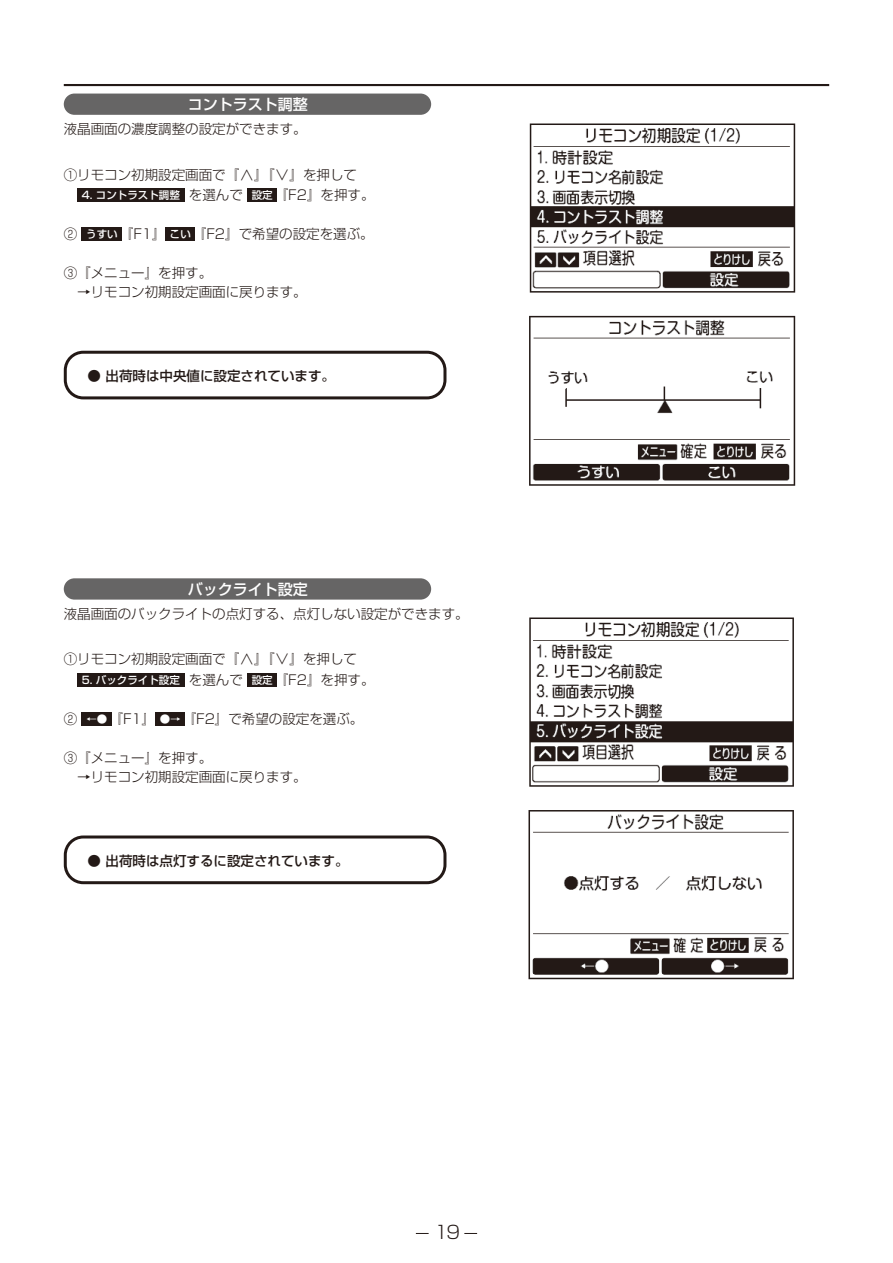
<style>
.page{position:relative;width:893px;height:1263px;background:#fff}
.page>*{position:absolute;margin:0;border:0;box-sizing:border-box;transform-origin:0 0}
.t1{font:18px "Shin Go Pro Light 90 pv RKSJ H";color:#231916}
.t2{font:15px "Shin Go Pro Medium 90 pv RKSJ H";color:#fff}
.t3{font:13.5px/19.5px "Shin Go Pro Light 90 pv RKSJ H";color:#231916}
.t4{font:13.5px "Shin Go Pro Medium 90 pv RKSJ H";color:#231916}
.t5{font:10.5px "Shin Go Pro Medium 90 pv RKSJ H";color:#fff}
.s1{font-size:15px}
.s2{font-family:"Shin Go Pro Light 90 pv RKSJ H";font-size:13.5px;color:#231916}
.s3{font-family:"Shin Go Pro Medium 90 pv RKSJ H";font-size:10.5px;color:#fff}
</style>
<div class="page">
<hr style="left:64px;top:84px;width:765px;height:2px;background:#231916">
<svg style="left:416px;top:1233px;width:13px;height:1px"></svg>
<svg style="left:464px;top:1233px;width:13px;height:1px"></svg>
<img style="left:529px;top:123px;width:267px;height:363px">
<img style="left:528px;top:617px;width:266px;height:363px">
<div style="left:64px;top:94px;width:367px;height:21px;background:#666565;border-radius:11px"></div>
<div style="left:77px;top:188px;width:107px;height:14px;background:#231916"></div>
<div style="left:247px;top:188px;width:30px;height:14px;background:#231916"></div>
<div style="left:82px;top:227px;width:40px;height:14px;background:#231916"></div>
<div style="left:166px;top:227px;width:29px;height:14px;background:#231916"></div>
<div style="left:64px;top:351px;width:382px;height:48px;border:3px solid #231916;border-radius:18px"></div>
<div style="left:64px;top:578px;width:367px;height:22px;background:#666565;border-radius:11px"></div>
<div style="left:77px;top:673px;width:107px;height:13px;background:#231916"></div>
<div style="left:247px;top:673px;width:30px;height:13px;background:#231916"></div>
<div style="left:82px;top:712px;width:30px;height:13px;background:#231916"></div>
<div style="left:155px;top:712px;width:30px;height:13px;background:#231916"></div>
<div style="left:64px;top:835px;width:382px;height:49px;border:3px solid #231916;border-radius:18px"></div>
<p class="t2" style="left:188px;top:98px;width:121px">コントラスト調整</p>
<p class="t3" style="left:64px;top:121px;width:244px">液晶画面の濃度調整の設定ができます。</p>
<p class="t3" style="left:64px;top:167px;width:295px">①リモコン初期設定画面で『<span class="s1">&lt;</span>』『<span class="s1">&gt;</span>』を押して</p>
<p class="t5" style="left:82px;top:191px;width:294px">4. コントラスト調整 <span class="s2">を選んで</span> 設定<span class="s2">『F2』を押す。</span></p>
<p class="t3" style="left:64px;top:226px;width:311px">② <span class="s3">うすい</span>『F1』<span class="s3">こい</span>『F2』で希望の設定を選ぶ。</p>
<p class="t3" style="left:64px;top:265px;width:244px">③『メニュー』を押す。<br>　→リモコン初期設定画面に戻ります。</p>
<p class="t4" style="left:88px;top:371px;width:249px">● 出荷時は中央値に設定されています。</p>
<p class="t2" style="left:188px;top:583px;width:121px">バックライト設定</p>
<p class="t3" style="left:64px;top:606px;width:407px">液晶画面のバックライトの点灯する、点灯しない設定ができます。</p>
<p class="t3" style="left:64px;top:651px;width:295px">①リモコン初期設定画面で『<span class="s1">&lt;</span>』『<span class="s1">&gt;</span>』を押して</p>
<p class="t5" style="left:82px;top:676px;width:294px">5. バックライト設定 <span class="s2">を選んで</span> 設定<span class="s2">『F2』を押す。</span></p>
<p class="t3" style="left:64px;top:711px;width:301px">② <span class="s3">←●</span> 『F1』 <span class="s3">●→</span> 『F2』で希望の設定を選ぶ。</p>
<p class="t3" style="left:64px;top:749px;width:244px">③『メニュー』を押す。<br>　→リモコン初期設定画面に戻ります。</p>
<p class="t4" style="left:88px;top:856px;width:262px">● 出荷時は点灯するに設定されています。</p>
<h1 class="t1" style="left:435px;top:1226px;width:27px">19</h1>
</div>
